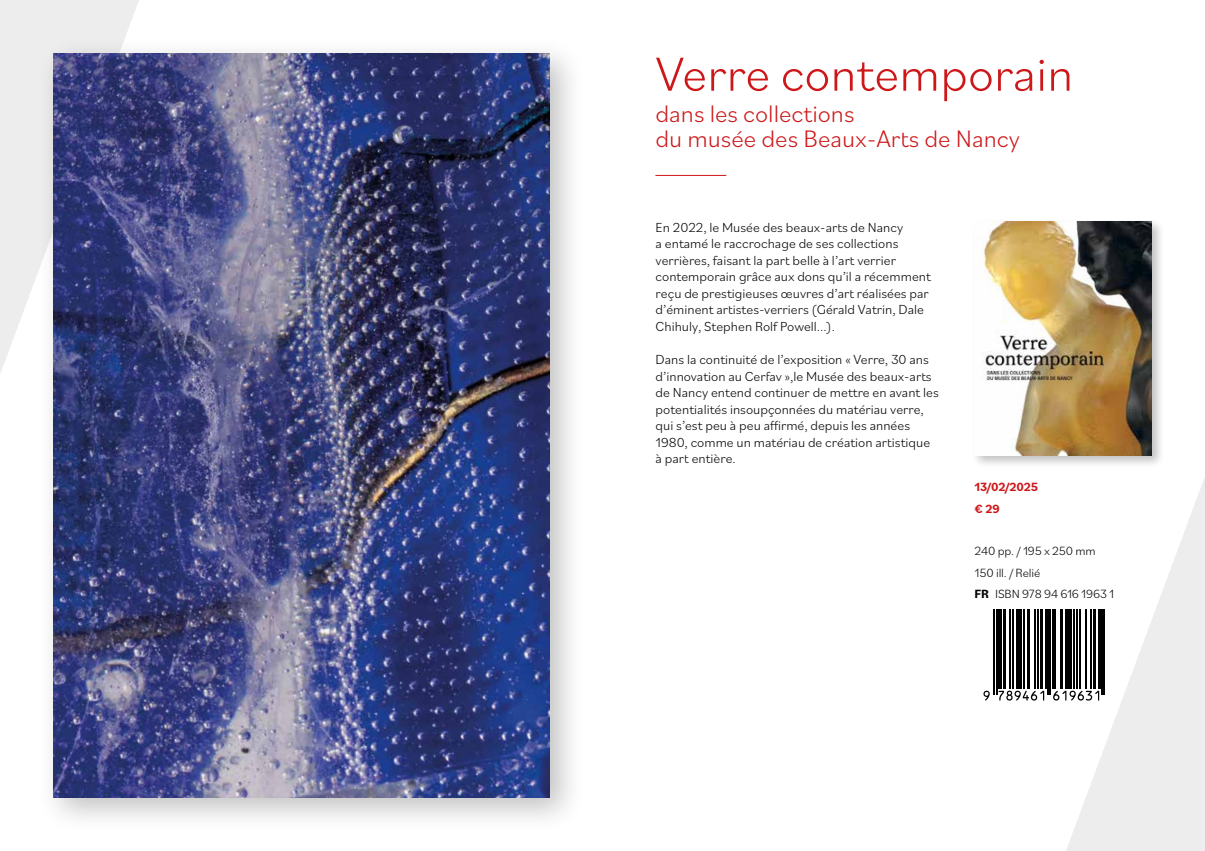
<style>
.page{position:relative;width:1205px;height:851px;background:#fff}
.page>*{position:absolute;margin:0;border:0;box-sizing:border-box;transform-origin:0 0}
.t1{font:300 50px "Bilo";color:#cd1719}
.t2{font:300 25px/25px "Bilo";color:#cd1719}
.t3{font:300 13.75px/16.5px "Bilo";color:#000}
.t4{font:300 12.5px/21.2px "Bilo";letter-spacing:-.01em;color:#000}
.t5{font:700 12.5px/21.2px "Bilo";letter-spacing:-.01em;color:#cd1719}
.s1{font-weight:700}
</style>
<div class="page">
<svg style="left:1066px;top:478px;width:139px;height:372px;fill:#ededed"></svg>
<hr style="left:655px;top:175px;width:71px;height:1px;background:#cd1719">
<svg style="left:983px;top:690px;width:7px;height:10px"></svg>
<hr style="left:993px;top:609px;width:2px;height:85px;background:#000">
<hr style="left:996px;top:609px;width:1px;height:85px;background:#000">
<hr style="left:998px;top:609px;width:4px;height:80px;background:#000">
<hr style="left:1003px;top:609px;width:2px;height:80px;background:#000">
<hr style="left:1009px;top:609px;width:1px;height:80px;background:#000">
<hr style="left:1012px;top:609px;width:1px;height:80px;background:#000">
<hr style="left:1016px;top:609px;width:1px;height:80px;background:#000">
<hr style="left:1018px;top:609px;width:4px;height:80px;background:#000">
<hr style="left:1023px;top:609px;width:1px;height:80px;background:#000">
<hr style="left:1027px;top:609px;width:3px;height:80px;background:#000">
<hr style="left:1034px;top:609px;width:2px;height:80px;background:#000">
<hr style="left:1037px;top:609px;width:1px;height:80px;background:#000">
<svg style="left:998px;top:690px;width:46px;height:10px"></svg>
<hr style="left:1040px;top:609px;width:3px;height:80px;background:#000">
<hr style="left:1045px;top:609px;width:1px;height:80px;background:#000">
<hr style="left:1047px;top:609px;width:1px;height:85px;background:#000">
<hr style="left:1050px;top:609px;width:1px;height:85px;background:#000">
<hr style="left:1052px;top:609px;width:1px;height:80px;background:#000">
<hr style="left:1054px;top:609px;width:1px;height:80px;background:#000">
<hr style="left:1060px;top:609px;width:3px;height:80px;background:#000">
<hr style="left:1065px;top:609px;width:2px;height:80px;background:#000">
<hr style="left:1068px;top:609px;width:4px;height:80px;background:#000">
<hr style="left:1073px;top:609px;width:1px;height:80px;background:#000">
<hr style="left:1077px;top:609px;width:1px;height:80px;background:#000">
<hr style="left:1079px;top:609px;width:1px;height:80px;background:#000">
<hr style="left:1085px;top:609px;width:1px;height:80px;background:#000">
<hr style="left:1091px;top:609px;width:1px;height:80px;background:#000">
<svg style="left:1053px;top:690px;width:46px;height:10px"></svg>
<hr style="left:1093px;top:609px;width:2px;height:80px;background:#000">
<hr style="left:1098px;top:609px;width:2px;height:80px;background:#000">
<hr style="left:1101px;top:609px;width:1px;height:85px;background:#000">
<hr style="left:1103px;top:609px;width:2px;height:85px;background:#000">
<div style="left:971px;top:218px;width:194px;height:250px;background:#000;opacity:.25"></div>
<img style="left:974px;top:221px;width:178px;height:234px">
<svg style="left:0;top:0;width:139px;height:373px;background:#eee"></svg>
<div style="left:36px;top:36px;width:550px;height:798px;background:#000;opacity:.25"></div>
<img style="left:53px;top:53px;width:496px;height:744px">
<h1 class="t1" style="left:655px;top:39px;width:419px">Verre contemporain</h1>
<h2 class="t2" style="left:655px;top:100px;width:366px">dans les collections<br>du musée des Beaux-Arts de Nancy</h2>
<p class="t3" style="left:656px;top:218px;width:276px">En 2022, le Musée des beaux-arts de Nancy<br>a entamé le raccrochage de ses collections verrières, faisant la part belle à l’art verrier contemporain grâce aux dons qu’il a récemment reçu de prestigieuses œuvres d’art réalisées par d’éminent artistes-verriers (Gérald Vatrin, Dale Chihuly, Stephen Rolf Powell...).</p>
<p class="t3" style="left:656px;top:350px;width:285px">Dans la continuité de l’exposition « Verre, 30 ans d’innovation au Cerfav »,le Musée des beaux-arts de Nancy entend continuer de mettre en avant les potentialités insoupçonnées du matériau verre, qui s’est peu à peu affirmé, depuis les années 1980, comme un matériau de création artistique à part entière.</p>
<p class="t5" style="left:974px;top:476px;width:65px">13/02/2025 € 29</p>
<p class="t4" style="left:974px;top:540px;width:141px">240 pp. / 195 x 250 mm<br>150 ill. / Relié<br><span class="s1">FR</span> ISBN 978 94 616 1963 1</p>
</div>
